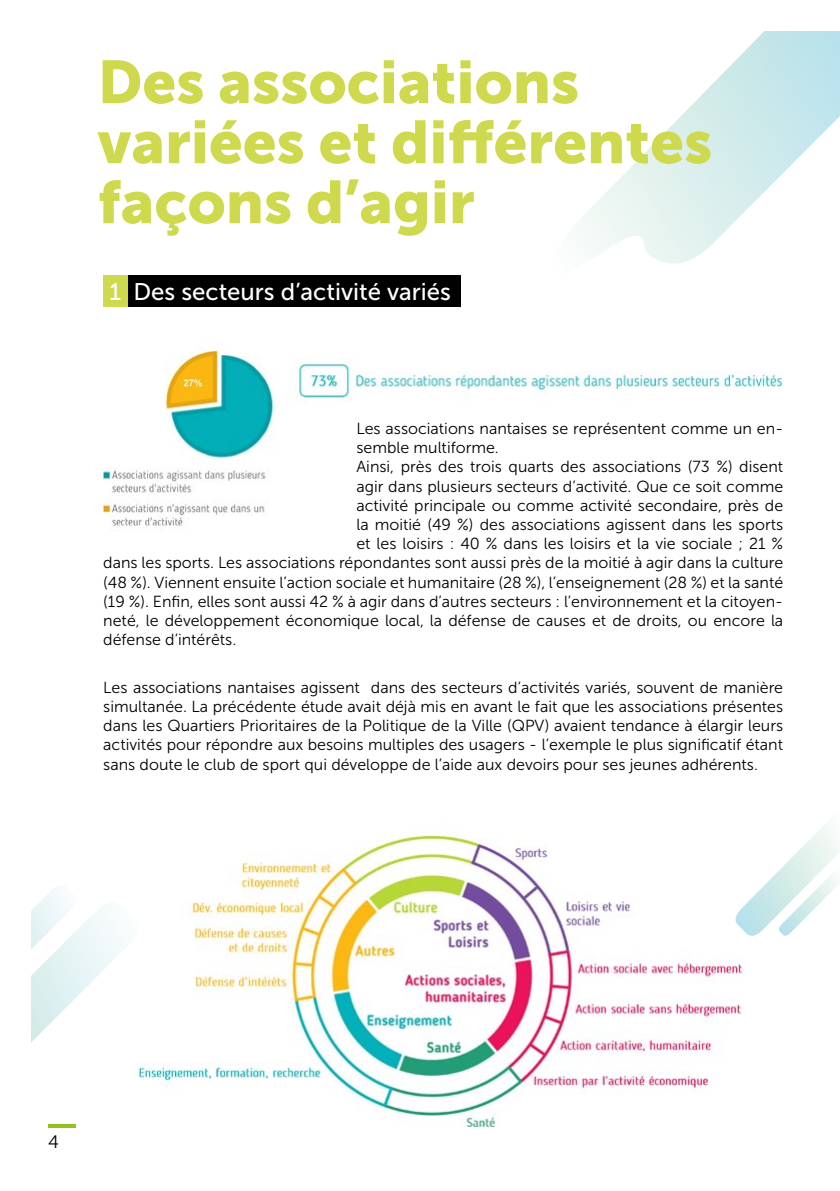
<style>
.page{position:relative;width:840px;height:1191px;background:#fff}
.page>*{position:absolute;margin:0;border:0;box-sizing:border-box;transform-origin:0 0}
.t1{font:60px/60px "Museo Sans 900";color:#ced94d}
.t2{font:24px "Museo Sans 500";color:#fff}
.t3{font:18px "Museo Sans 300";color:#000}
.t4{font:16px/19.2px "Museo Sans 300";color:#000;text-align:justify}
</style>
<div class="page">
<svg style="left:578px;top:31px;width:261px;height:233px"></svg>
<img style="left:141px;top:834px;width:601px;height:294px">
<div style="left:103px;top:275px;width:25px;height:31px;background:#ced94d"></div>
<div style="left:128px;top:275px;width:332px;height:31px;background:#000"></div>
<img style="left:103px;top:350px;width:679px;height:179px">
<svg style="left:31px;top:888px;width:110px;height:191px"></svg>
<svg style="left:733px;top:823px;width:106px;height:112px"></svg>
<hr style="left:48px;top:1124px;width:27px;height:4px;background:#95c11f">
<h1 class="t1" style="left:98px;top:52px;width:615px">Des associations variées et différentes façons d’agir</h1>
<h2 class="t2" style="left:110px;top:278px;width:343px">1 Des secteurs d’activité variés</h2>
<p class="t4" style="left:356px;top:419px;width:428px">Les associations nantaises se représentent comme un en-</p>
<p class="t4" style="left:356px;top:438px;width:144px">semble multiforme.</p>
<p class="t4" style="left:356px;top:457px;width:428px">Ainsi, près des trois quarts des associations (73 %) disent</p>
<p class="t4" style="left:356px;top:476px;width:428px">agir dans plusieurs secteurs d’activité. Que ce soit comme</p>
<p class="t4" style="left:356px;top:496px;width:428px">activité principale ou comme activité secondaire, près de</p>
<p class="t4" style="left:356px;top:515px;width:428px">la moitié (49 %) des associations agissent dans les sports</p>
<p class="t4" style="left:356px;top:534px;width:428px">et les loisirs : 40 % dans les loisirs et la vie sociale ; 21 %</p>
<p class="t4" style="left:103px;top:553px;width:681px">dans les sports. Les associations répondantes sont aussi près de la moitié à agir dans la culture</p>
<p class="t4" style="left:103px;top:572px;width:681px">(48 %). Viennent ensuite l’action sociale et humanitaire (28 %), l’enseignement (28 %) et la santé</p>
<p class="t4" style="left:103px;top:592px;width:681px">(19 %). Enfin, elles sont aussi 42 % à agir dans d’autres secteurs : l’environnement et la citoyen-</p>
<p class="t4" style="left:103px;top:611px;width:681px">neté, le développement économique local, la défense de causes et de droits, ou encore la</p>
<p class="t4" style="left:103px;top:630px;width:134px">défense d’intérêts.</p>
<p class="t4" style="left:103px;top:678px;width:681px">Les associations nantaises agissent dans des secteurs d’activités variés, souvent de manière simultanée. La précédente étude avait déjà mis en avant le fait que les associations présentes dans les Quartiers Prioritaires de la Politique de la Ville (QPV) avaient tendance à élargir leurs activités pour répondre aux besoins multiples des usagers - l’exemple le plus significatif étant sans doute le club de sport qui développe de l’aide aux devoirs pour ses jeunes adhérents.</p>
<p class="t3" style="left:48px;top:1132px;width:12px">4</p>
</div>
